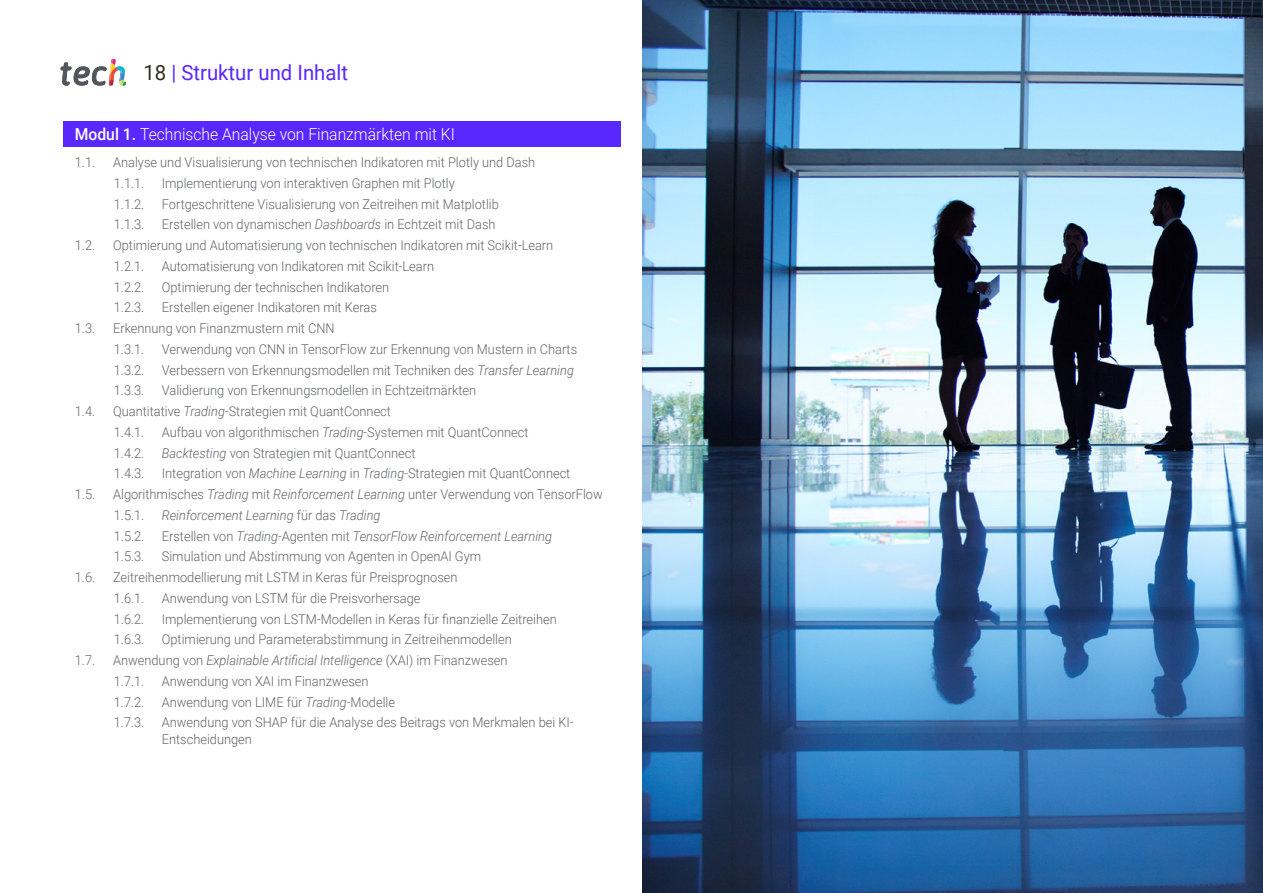
<style>
.page{position:relative;width:1263px;height:893px;background:#fff}
.page>*{position:absolute;margin:0;border:0;box-sizing:border-box;transform-origin:0 0}
.t1{font:21px "Roboto";color:#5927ff}
.t2{font:300 16.5px "Roboto";color:#fff;scale:.95 1}
.t3{font:300 13.5px/20.7px "Roboto";color:#61646a;scale:.95 1}
.t4{font:italic 300 13.5px "Roboto";color:#61646a;scale:.95 1}
.s1{color:#312e20}
.s2{font-weight:500}
.s3{font-style:italic}
.s4{font-style:normal}
</style>
<div class="page">
<img style="left:642px;top:0;width:621px;height:893px">
<div style="left:64px;top:121px;width:557px;height:25px;background:#5927ff"></div>
<svg style="left:61px;top:59px;width:65px;height:27px"></svg>
<h1 class="t1" style="left:144px;top:57px;width:206px"><span class="s1">18</span> | Struktur und Inhalt</h1>
<p class="t2" style="left:75px;top:123px;width:402px"><span class="s2">Modul 1.</span> Technische Analyse von Finanzmärkten mit KI</p>
<p class="t3" style="left:75px;top:151px;width:23px">1.1.</p>
<p class="t3" style="left:113px;top:151px;width:446px">Analyse und Visualisierung von technischen Indikatoren mit Plotly und Dash<br>1.1.1.</p>
<p class="t3" style="left:162px;top:172px;width:310px">Implementierung von interaktiven Graphen mit Plotly</p>
<p class="t3" style="left:114px;top:193px;width:34px">1.1.2.</p>
<p class="t3" style="left:162px;top:193px;width:356px">Fortgeschrittene Visualisierung von Zeitreihen mit Matplotlib</p>
<p class="t3" style="left:114px;top:214px;width:34px">1.1.3.</p>
<p class="t3" style="left:162px;top:214px;width:353px">Erstellen von dynamischen <span class="s3">Dashboards</span> in Echtzeit mit Dash</p>
<p class="t3" style="left:75px;top:234px;width:23px">1.2.</p>
<p class="t3" style="left:113px;top:234px;width:465px">Optimierung und Automatisierung von technischen Indikatoren mit Scikit-Learn<br>1.2.1.</p>
<p class="t3" style="left:162px;top:255px;width:288px">Automatisierung von Indikatoren mit Scikit-Learn</p>
<p class="t3" style="left:114px;top:276px;width:34px">1.2.2.</p>
<p class="t3" style="left:162px;top:276px;width:241px">Optimierung der technischen Indikatoren</p>
<p class="t3" style="left:114px;top:297px;width:34px">1.2.3.</p>
<p class="t3" style="left:162px;top:297px;width:228px">Erstellen eigener Indikatoren mit Keras</p>
<p class="t3" style="left:75px;top:317px;width:23px">1.3.</p>
<p class="t3" style="left:113px;top:317px;width:235px">Erkennung von Finanzmustern mit CNN<br>1.3.1.</p>
<p class="t3" style="left:162px;top:338px;width:439px">Verwendung von CNN in TensorFlow zur Erkennung von Mustern in Charts</p>
<p class="t3" style="left:114px;top:359px;width:34px">1.3.2.</p>
<p class="t3" style="left:162px;top:359px;width:435px">Verbessern von Erkennungsmodellen mit Techniken des <span class="s3">Transfer Learning</span></p>
<p class="t3" style="left:114px;top:380px;width:34px">1.3.3.</p>
<p class="t3" style="left:162px;top:380px;width:332px">Validierung von Erkennungsmodellen in Echtzeitmärkten</p>
<p class="t3" style="left:75px;top:400px;width:23px">1.4.</p>
<p class="t3" style="left:113px;top:400px;width:294px">Quantitative <span class="s3">Trading</span>-Strategien mit QuantConnect<br>1.4.1.</p>
<p class="t3" style="left:162px;top:421px;width:387px">Aufbau von algorithmischen <span class="s3">Trading</span>-Systemen mit QuantConnect</p>
<p class="t3" style="left:114px;top:442px;width:34px">1.4.2.</p>
<p class="t3" style="left:162px;top:442px;width:268px"><span class="s3">Backtesting</span> von Strategien mit QuantConnect</p>
<p class="t3" style="left:114px;top:463px;width:34px">1.4.3.</p>
<p class="t3" style="left:162px;top:463px;width:431px">Integration von <span class="s3">Machine Learning</span> in <span class="s3">Trading</span>-Strategien mit QuantConnect</p>
<p class="t3" style="left:75px;top:483px;width:23px">1.5.</p>
<p class="t3" style="left:113px;top:483px;width:517px">Algorithmisches <span class="s3">Trading</span> mit <span class="s3">Reinforcement Learning</span> unter Verwendung von TensorFlow<br>1.5.1.</p>
<p class="t4" style="left:162px;top:506px;width:232px">Reinforcement Learning <span class="s4">für das</span> Trading</p>
<p class="t3" style="left:114px;top:525px;width:34px">1.5.2.</p>
<p class="t4" style="left:162px;top:526px;width:412px"><span class="s4">Erstellen von</span> Trading<span class="s4">-Agenten mit</span> TensorFlow Reinforcement Learning</p>
<p class="t3" style="left:114px;top:546px;width:34px">1.5.3.</p>
<p class="t3" style="left:162px;top:546px;width:338px">Simulation und Abstimmung von Agenten in OpenAI Gym</p>
<p class="t3" style="left:75px;top:566px;width:23px">1.6.</p>
<p class="t3" style="left:113px;top:566px;width:364px">Zeitreihenmodellierung mit LSTM in Keras für Preisprognosen<br>1.6.1.</p>
<p class="t3" style="left:162px;top:587px;width:274px">Anwendung von LSTM für die Preisvorhersage</p>
<p class="t3" style="left:114px;top:608px;width:34px">1.6.2.</p>
<p class="t3" style="left:162px;top:608px;width:417px">Implementierung von LSTM-Modellen in Keras für finanzielle Zeitreihen</p>
<p class="t3" style="left:114px;top:629px;width:34px">1.6.3.</p>
<p class="t3" style="left:162px;top:629px;width:370px">Optimierung und Parameterabstimmung in Zeitreihenmodellen</p>
<p class="t3" style="left:75px;top:649px;width:23px">1.7.</p>
<p class="t3" style="left:113px;top:649px;width:417px">Anwendung von <span class="s3">Explainable Artificial Intelligence</span> (XAI) im Finanzwesen<br>1.7.1.</p>
<p class="t3" style="left:162px;top:670px;width:219px">Anwendung von XAI im Finanzwesen</p>
<p class="t3" style="left:114px;top:691px;width:34px">1.7.2.</p>
<p class="t3" style="left:162px;top:691px;width:247px">Anwendung von LIME für <span class="s3">Trading</span>-Modelle</p>
<p class="t3" style="left:114px;top:712px;width:34px">1.7.3.</p>
<p class="t3" style="left:162px;top:714px;width:435px;line-height:16.5px">Anwendung von SHAP für die Analyse des Beitrags von Merkmalen bei KI-<br>Entscheidungen</p>
</div>
